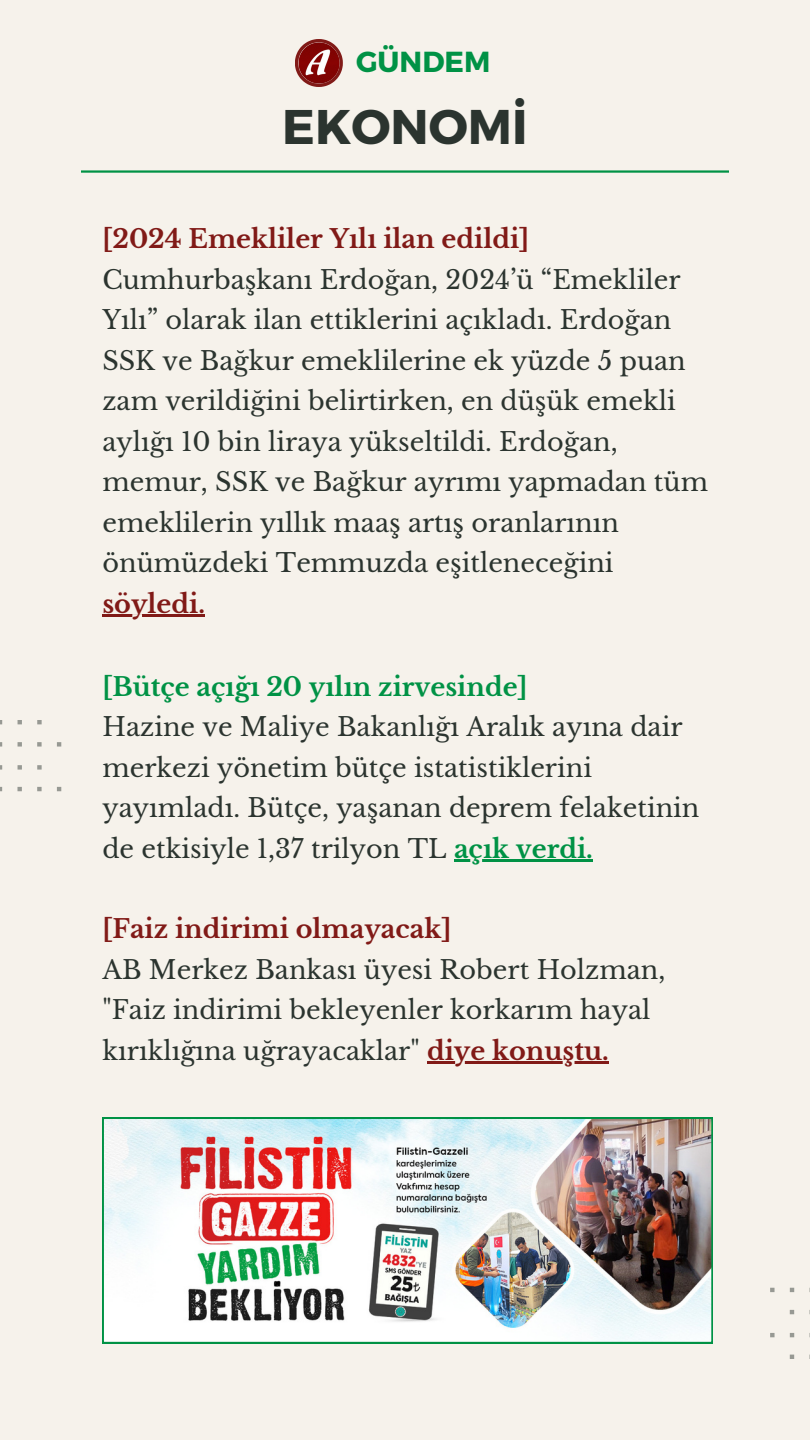
<style>
.page{position:relative;width:810px;height:1440px;background:#f6f2eb}
.page>*{position:absolute;margin:0;border:0;box-sizing:border-box;transform-origin:0 0}
.t1{font:700 48.6px "Montserrat";color:#2b342f}
.t2{font:700 29px "Montserrat";color:#009245}
.t3{font:25.5px/40.5px "Libre Baskerville";color:#2b342f}
.t4{font:700 25.5px "Libre Baskerville";color:#811a17}
.t5{font:700 25.5px "Libre Baskerville";color:#009245}
.s1{font-weight:700;color:#811a17}
.s2{font-weight:700;color:#009245}
</style>
<div class="page">
<hr style="left:81px;top:170px;width:648px;height:3px;background:#009245">
<svg style="left:0;top:720px;width:61px;height:71px"></svg>
<svg style="left:770px;top:1288px;width:40px;height:71px"></svg>
<svg style="left:295px;top:39px;width:48px;height:48px"></svg>
<img style="left:298px;top:42px;width:42px;height:42px">
<hr style="left:454px;top:859px;width:139px;height:2px;background:#009245">
<img style="left:102px;top:1118px;width:611px;height:225px">
<hr style="left:102px;top:614px;width:103px;height:3px;background:#811a17">
<hr style="left:427px;top:1061px;width:182px;height:2px;background:#811a17">
<p class="t2" style="left:356px;top:43px;width:136px">GÜNDEM</p>
<p class="t1" style="left:282px;top:96px;width:247px">EKONOMİ</p>
<p class="t4" style="left:102px;top:224px;width:428px">[2024 Emekliler Yılı ilan edildi]</p>
<p class="t3" style="left:102px;top:260px;width:607px">Cumhurbaşkanı Erdoğan, 2024’ü “Emekliler Yılı” olarak ilan ettiklerini açıkladı. Erdoğan SSK ve Bağkur emeklilerine ek yüzde 5 puan zam verildiğini belirtirken, en düşük emekli aylığı 10 bin liraya yükseltildi. Erdoğan, memur, SSK ve Bağkur ayrımı yapmadan tüm emeklilerin yıllık maaş artış oranlarının önümüzdeki Temmuzda eşitleneceğini <span class="s1">söyledi.</span></p>
<p class="t5" style="left:102px;top:671px;width:427px">[Bütçe açığı 20 yılın zirvesinde]</p>
<p class="t3" style="left:102px;top:707px;width:599px">Hazine ve Maliye Bakanlığı Aralık ayına dair merkezi yönetim bütçe istatistiklerini yayımladı. Bütçe, yaşanan deprem felaketinin de etkisiyle 1,37 trilyon TL <span class="s2">açık verdi.</span></p>
<p class="t4" style="left:102px;top:914px;width:351px">[Faiz indirimi olmayacak]</p>
<p class="t3" style="left:102px;top:950px;width:564px">AB Merkez Bankası üyesi Robert Holzman, "Faiz indirimi bekleyenler korkarım hayal kırıklığına uğrayacaklar" <span class="s1">diye konuştu.</span></p>
</div>
